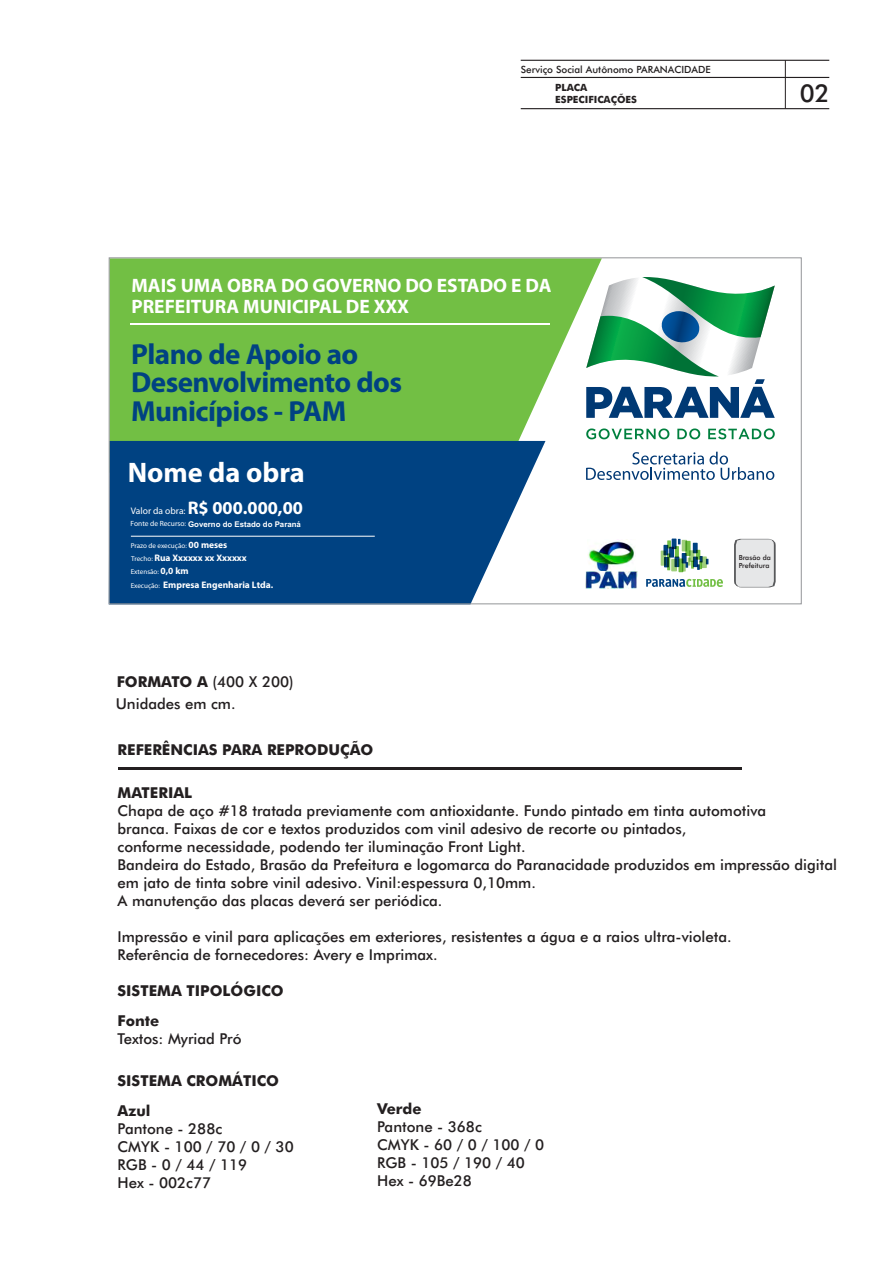
<style>
.page{position:relative;width:893px;height:1263px;background:#fff}
.page>*{position:absolute;margin:0;border:0;box-sizing:border-box;transform-origin:0 0}
.t1{font:700 29.1px/28.3px "Myriad Pro";letter-spacing:-.02em;color:#004282}
.t2{font:700 28.35px "Myriad Pro";color:#fff}
.t3{font:500 24.75px "Futura BT";color:#231f20}
.t4{font:700 19.5px/20.7px "Myriad Pro";color:#fff}
.t5{font:700 18.3px "Myriad Pro";color:#fff}
.t6{font:500 15px/18px "Futura BT";color:#231f20}
.t7{font:700 15px/29.7px "Futura BT";color:#231f20}
.t8{font:500 9.9px "Futura BT";color:#231f20}
.t9{font:700 9.9px/12px "Futura BT";color:#231f20}
.t10{font:9.6px "Myriad Pro";color:#fff}
.t11{font:700 9.45px "Myriad Pro";color:#fff}
.t12{font:700 7.8px "Arial";color:#fff}
.t13{font:7.05px "Myriad Pro";color:#fff}
.t14{font:500 7.05px/8.4px "Futura BT";color:#231f20}
.s1{font-weight:700;font-size:9.45px}
.s2{font-weight:400;font-size:7.05px}
.s3{font-family:"Myriad Pro";font-weight:400;font-size:7.5px}
.s4{font-weight:700}
</style>
<div class="page">
<hr style="left:521px;top:60px;width:308px;height:1px;background:#231f20">
<hr style="left:521px;top:108px;width:308px;height:1px;background:#231f20">
<hr style="left:521px;top:77px;width:308px;height:1px;background:#231f20">
<hr style="left:785px;top:60px;width:1px;height:49px;background:#231f20">
<hr style="left:119px;top:767px;width:623px;height:3px;background:#231f20">
<svg style="left:586px;top:452px;width:188px;height:28px"></svg>
<div style="left:735px;top:539px;width:40px;height:48px;background:#e6e7e8;border:1px solid #58595b;border-radius:6px"></div>
<svg style="left:678px;top:558px;width:5px;height:14px"></svg>
<div style="left:685px;top:541px;width:6px;height:15px;background:#72bf44"></div>
<div style="left:661px;top:551px;width:5px;height:15px;background:#9fcf7b"></div>
<svg style="left:675px;top:546px;width:4px;height:11px"></svg>
<svg style="left:689px;top:550px;width:5px;height:12px"></svg>
<svg style="left:682px;top:540px;width:5px;height:11px"></svg>
<hr style="left:696px;top:550px;width:4px;height:10px;background:#72bf44">
<svg style="left:667px;top:540px;width:4px;height:8px"></svg>
<div style="left:671px;top:559px;width:6px;height:12px;background:#9fcf7b"></div>
<hr style="left:667px;top:553px;width:3px;height:17px;background:#72bf44">
<svg style="left:663px;top:545px;width:5px;height:10px"></svg>
<svg style="left:682px;top:553px;width:5px;height:10px"></svg>
<svg style="left:674px;top:557px;width:5px;height:10px"></svg>
<svg style="left:664px;top:557px;width:5px;height:10px"></svg>
<svg style="left:693px;top:543px;width:5px;height:10px"></svg>
<svg style="left:672px;top:538px;width:4px;height:11px"></svg>
<svg style="left:682px;top:556px;width:26px;height:15px"></svg>
<svg style="left:669px;top:547px;width:5px;height:11px"></svg>
<svg style="left:646px;top:579px;width:77px;height:8px"></svg>
<svg style="left:602px;top:428px;width:173px;height:11px"></svg>
<svg style="left:602px;top:277px;width:173px;height:141px"></svg>
<svg style="left:111px;top:259px;width:491px;height:214px;background:#7ec456"></svg>
<svg style="left:111px;top:441px;width:434px;height:161px;background:#15518c"></svg>
<hr style="left:131px;top:323px;width:419px;height:1px;background:#fff">
<hr style="left:131px;top:536px;width:244px;height:1px;background:#fff">
<img style="left:588px;top:539px;width:48px;height:32px">
<img style="left:586px;top:571px;width:51px;height:17px">
<p class="t8" style="left:521px;top:66px;width:191px">Serviço Social Autônomo PARANACIDADE</p>
<p class="t9" style="left:555px;top:82px;width:83px">PLACA<br>ESPECIFICAÇÕES</p>
<h3 class="t3" style="left:800px;top:83px;width:31px">02</h3>
<h3 class="t4" style="left:131px;top:277px;width:422px">MAIS UMA OBRA DO GOVERNO DO ESTADO E DA<br>PREFEITURA MUNICIPAL DE XXX</h3>
<h1 class="t1" style="left:131px;top:343px;width:272px">Plano de Apoio ao<br>Desenvolvimento dos<br>Municípios - PAM</h1>
<h2 class="t2" style="left:128px;top:460px;width:179px">Nome da obra</h2>
<p class="t5" style="left:188px;top:500px;width:117px">R$ 000.000,00</p>
<p class="t13" style="left:131px;top:542px;width:98px">Prazo de execução: <span class="s1">00 meses</span></p>
<p class="t11" style="left:131px;top:554px;width:117px"><span class="s2">Trecho:</span> Rua Xxxxxx xx Xxxxxx</p>
<p class="t13" style="left:131px;top:569px;width:59px">Extensão: <span class="s1">0,0 km</span></p>
<p class="t11" style="left:131px;top:581px;width:144px"><span class="s2">Execução:</span> Empresa Engenharia Ltda.</p>
<p class="t10" style="left:131px;top:507px;width:56px">Valor da obra:</p>
<p class="t12" style="left:131px;top:521px;width:172px"><span class="s3">Fonte de Recurso:</span> Governo do Estado do Paraná</p>
<p class="t6" style="left:116px;top:673px;width:179px;line-height:21.1px"><span class="s4">FORMATO A</span> (400 X 200)<br>Unidades em cm.</p>
<p class="t14" style="left:739px;top:554px;width:34px">Brasão da<br>Prefeitura</p>
<p class="t7" style="left:118px;top:736px;width:257px">REFERÊNCIAS PARA REPRODUÇÃO</p>
<p class="t7" style="left:118px;top:779px;width:76px">MATERIAL</p>
<p class="t6" style="left:118px;top:803px;width:721px">Chapa de aço #18 tratada previamente com antioxidante. Fundo pintado em tinta automotiva<br>branca. Faixas de cor e textos produzidos com vinil adesivo de recorte ou pintados,<br>conforme necessidade, podendo ter iluminação Front Light.<br>Bandeira do Estado, Brasão da Prefeitura e logomarca do Paranacidade produzidos em impressão digital em jato de tinta sobre vinil adesivo. Vinil:espessura 0,10mm.<br>A manutenção das placas deverá ser periódica.</p>
<p class="t6" style="left:118px;top:929px;width:615px">Impressão e vinil para aplicações em exteriores, resistentes a água e a raios ultra-violeta.<br>Referência de fornecedores: Avery e Imprimax.</p>
<p class="t7" style="left:118px;top:977px;width:168px">SISTEMA TIPOLÓGICO<br>Fonte</p>
<p class="t6" style="left:118px;top:1031px;width:125px">Textos: Myriad Pró</p>
<p class="t7" style="left:118px;top:1067px;width:163px">SISTEMA CROMÁTICO<br>Azul</p>
<p class="t6" style="left:118px;top:1121px;width:178px">Pantone - 288c<br>CMYK - 100 / 70 / 0 / 30<br>RGB - 0 / 44 / 119<br>Hex - 002c77</p>
<p class="t7" style="left:377px;top:1095px;width:46px">Verde</p>
<p class="t6" style="left:377px;top:1119px;width:169px">Pantone - 368c<br>CMYK - 60 / 0 / 100 / 0<br>RGB - 105 / 190 / 40<br>Hex - 69Be28</p>
</div>
